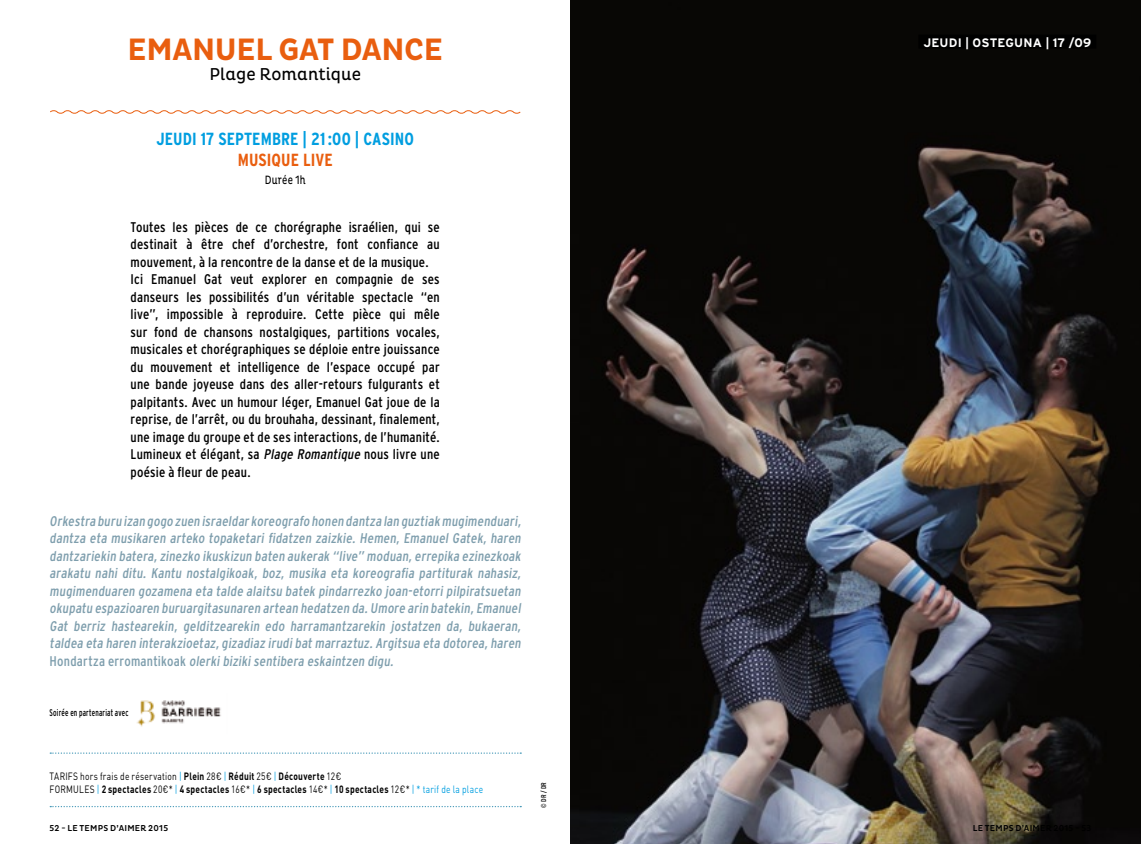
<style>
.page{position:relative;width:1141px;height:844px;background:#fff}
.page>*{position:absolute;margin:0;border:0;box-sizing:border-box;transform-origin:0 0}
.t1{font:700 31.5px "Pluto Cond";letter-spacing:-.01em;color:#e95e0f}
.t2{font:700 condensed 17.5px "Interstate";letter-spacing:.005em;color:#009ee0}
.t3{font:17.5px "Pluto Cond";letter-spacing:.005em;color:#000}
.t4{font:700 condensed 17.5px "Interstate";letter-spacing:.005em;color:#e95e0f}
.t5{font:condensed 14px/17.5px "Interstate";letter-spacing:.015em;color:#000}
.t6{font:condensed 14px/17.5px "Interstate";letter-spacing:.01em;color:#7e9ead;text-align:justify}
.t7{font:700 12.25px "Interstate";letter-spacing:.02em;color:#fff}
.t8{font:12.25px "Pluto Cond";letter-spacing:.03em;color:#000;scale:.8 1}
.t9{font:700 10.5px/12.2px "DIN";letter-spacing:.03em;color:#000;scale:.8 1}
.t10{font:condensed 9.62px "Interstate";letter-spacing:.025em;color:#000;scale:.8 1}
.t11{font:500 8.75px "Pluto Cond";letter-spacing:.025em;color:#000}
.t12{font:condensed 7px "Interstate";color:#000}
.s1{font-style:italic}
.s2{font-weight:400}
.s3{font-weight:400;color:#009ee0}
</style>
<div class="page">
<img style="left:570px;top:0;width:571px;height:843px">
<div style="left:918px;top:35px;width:178px;height:14px;background:#000"></div>
<img style="left:136px;top:700px;width:85px;height:27px">
<svg style="left:50px;top:110px;width:471px;height:4px"></svg>
<svg style="left:50px;top:752px;width:471px;height:1px"></svg>
<svg style="left:50px;top:806px;width:471px;height:1px"></svg>
<h1 class="t1" style="left:128px;top:32px;width:317px">EMAN UEL GAT DANCE</h1>
<p class="t3" style="left:209px;top:64px;width:153px">Plage Romantique</p>
<p class="t2" style="left:156px;top:129px;width:259px">JEUDI 17 SEPTEMBRE | 21:00 | CASINO</p>
<p class="t4" style="left:238px;top:150px;width:95px">MUSIQUE LIVE</p>
<p class="t8" style="left:265px;top:172px;width:53px">Durée 1h</p>
<p class="t5" style="left:131px;top:218px;width:311px">Toutes les pièces de ce chorégraphe israélien, qui se destinait à être chef d’orchestre, font confiance au mouvement, à la rencontre de la danse et de la musique.<br>Ici Emanuel Gat veut explorer en compagnie de ses danseurs les possibilités d’un véritable spectacle “en live”, impossible à reproduire. Cette pièce qui mêle sur fond de chansons nostalgiques, partitions vocales, musicales et chorégraphiques se déploie entre jouissance du mouvement et intelligence de l’espace occupé par une bande joyeuse dans des aller-retours fulgurants et palpitants. Avec un humour léger, Emanuel Gat joue de la reprise, de l’arrêt, ou du brouhaha, dessinant, finalement, une image du groupe et de ses interactions, de l’humanité.<br>Lumineux et élégant, sa <span class="s1">Plage Romantique</span> nous livre une poésie à fleur de peau.</p>
<p class="t6" style="left:50px;top:511px;width:475px">Orkestra buru izan gogo zuen israeldar koreografo honen dantza lan guztiak mugimenduari, dantza eta musikaren arteko topaketari fidatzen zaizkie. Hemen, Emanuel Gatek, haren dantzariekin batera,zinezko ikuskizun baten aukerak “live” moduan,errepika ezinezkoak arakatu nahi ditu. Kantu nostalgikoak, boz, musika eta koreografia partiturak nahasiz, mugimenduaren gozamena eta talde alaitsu batek pindarrezko joan-etorri pilpiratsuetan okupatu espazioaren buruargitasunaren artean hedatzen da.Umore arin batekin,Emanuel Gat berriz hastearekin, gelditzearekin edo harramantzarekin jostatzen da, bukaeran, taldea eta haren interakzioetaz,gizadiaz irudibat marraztuz.Argitsua eta dotorea,haren H o n d a r t za er ro m a n tiko a k olerki biziki sentibera eskaintzen digu.</p>
<p class="t10" style="left:50px;top:706px;width:100px">Soirée en partenariat avec</p>
<p class="t9" style="left:50px;top:769px;width:543px"><span class="s2">Tarifs hors frais de réservation</span> <span class="s3">|</span> Plein <span class="s2">28€</span> <span class="s3">|</span> Réduit <span class="s2">25€</span> <span class="s3">|</span> Découverte <span class="s2">12€<br>formules</span> <span class="s3">|</span> 2 spectacles <span class="s2">20€*</span> <span class="s3">|</span> 4 spectacles <span class="s2">16€*</span> <span class="s3">|</span> 6 spectacles <span class="s2">14€*</span> <span class="s3">|</span> 10 spectacles <span class="s2">12€*</span> <span class="s3">| * tarif de la place</span></p>
<p class="t12" style="left:540px;top:808px;width:28px;rotate:-90deg">© dr / dr</p>
<p class="t7" style="left:923px;top:35px;width:170px">JEUDI | OSTEGUNA | 17 /09</p>
<p class="t11" style="left:50px;top:822px;width:120px">52 - LE TEMPS D’AIMER 2015</p>
<p class="t11" style="left:973px;top:822px;width:120px">LE TEMPS D’AIMER 2015 - 53</p>
</div>
